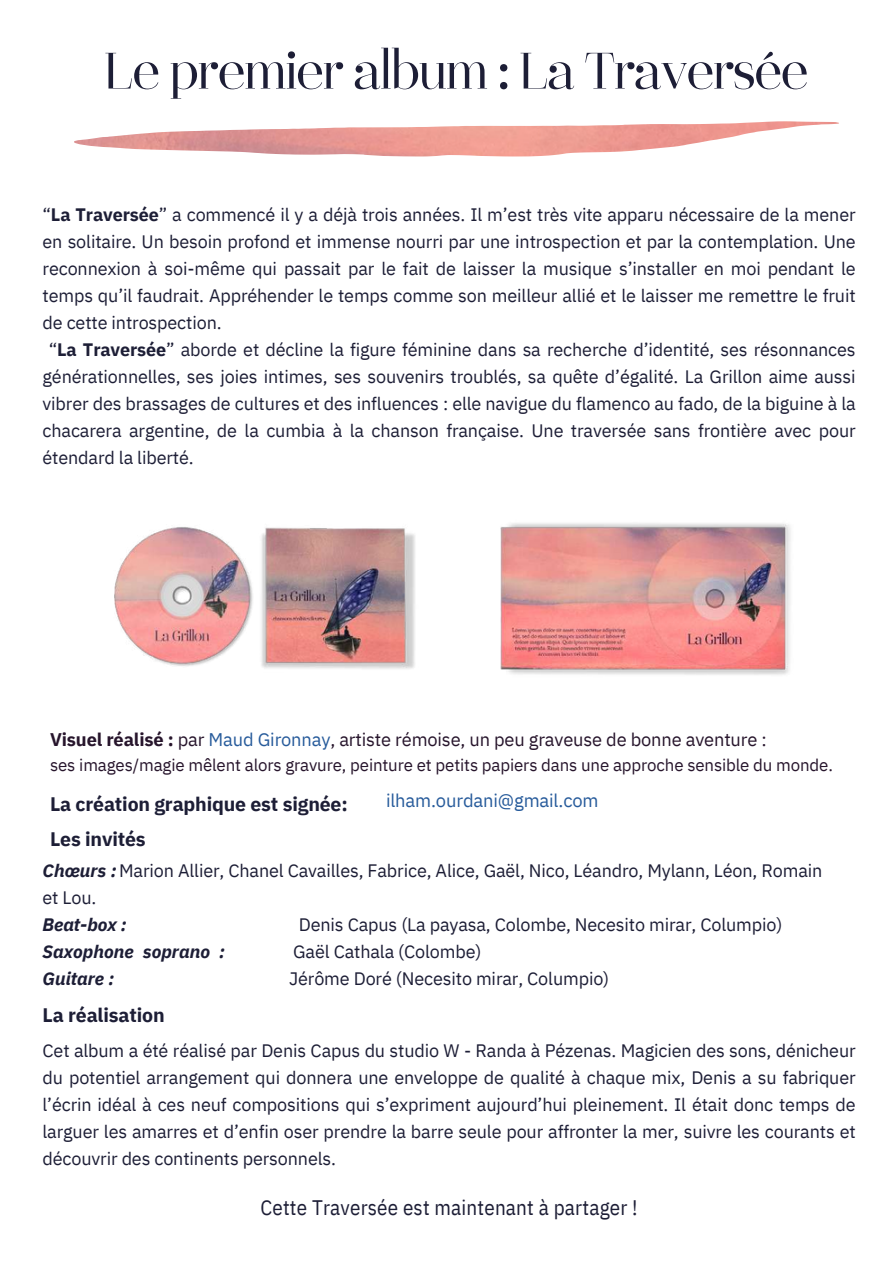
<style>
.page{position:relative;width:894px;height:1264px;background:#fff}
.page>*{position:absolute;margin:0;border:0;box-sizing:border-box;transform-origin:0 0}
.t1{font:51px "Destine";letter-spacing:.01em;color:#1d1e36}
.t2{font:21px "IBM Plex Sans Cond";letter-spacing:.01em;color:#1d1e36}
.t3{font:700 19.5px/34.8px "IBM Plex Sans";letter-spacing:-.01em;color:#1d1e36}
.t4{font:18.3px "IBM Plex Sans";letter-spacing:-.01em;color:#27152c}
.t5{font:18.3px "IBM Plex Sans";letter-spacing:-.01em;color:#275b9b}
.t6{font:18px/27px "IBM Plex Sans";letter-spacing:-.01em;color:#1d1e36;text-align:justify}
.t7{font:italic 700 18px/27px "IBM Plex Sans";color:#1d1e36}
.t8{font:16.8px "IBM Plex Sans";letter-spacing:-.01em;color:#27152c}
.s1{font-weight:700}
.s2{color:#275b9b}
.s3{font-weight:700;font-style:italic}
</style>
<div class="page">
<img style="left:74px;top:121px;width:765px;height:36px">
<img style="left:114px;top:523px;width:677px;height:152px">
<p class="t1" style="left:105px;top:48px;width:704px">Le premier album : La Traversée</p>
<p class="t6" style="left:43px;top:201px;width:814px">“<span class="s1">La Traversée</span>” a commencé il y a déjà trois années. Il m’est très vite apparu nécessaire de la mener en solitaire. Un besoin profond et immense nourri par une introspection et par la contemplation. Une reconnexion à soi-même qui passait par le fait de laisser la musique s’installer en moi pendant le temps qu’il faudrait. Appréhender le temps comme son meilleur allié et le laisser me remettre le fruit de cette introspection.</p>
<p class="t6" style="left:43px;top:336px;width:814px;text-indent:6px">“<span class="s1">La Traversée</span>” aborde et décline la figure féminine dans sa recherche d’identité, ses résonnances générationnelles, ses joies intimes, ses souvenirs troublés, sa quête d’égalité. La Grillon aime aussi vibrer des brassages de cultures et des influences : elle navigue du flamenco au fado, de la biguine à la chacarera argentine, de la cumbia à la chanson française. Une traversée sans frontière avec pour étendard la liberté.</p>
<p class="t4" style="left:50px;top:727px;width:718px"><span class="s1">Visuel réalisé :</span> par <span class="s2">Maud Gironnay</span>, artiste rémoise, un peu graveuse de bonne aventure :</p>
<h2 class="t8" style="left:50px;top:753px;width:784px">ses images/magie mêlent alors gravure, peinture et petits papiers dans une approche sensible du monde.</h2>
<h4 class="t5" style="left:386px;top:788px;width:214px">ilham.ourdani@gmail.com</h4>
<p class="t3" style="left:50px;top:786px;width:299px">La création graphique est signée:<br>Les invités</p>
<p class="t6" style="left:43px;top:857px;width:781px"><span class="s3">Chœurs :</span>Marion Allier, Chanel Cavailles, Fabrice, Alice, Gaël, Nico, Léandro, Mylann, Léon, Romain</p>
<p class="t7" style="left:43px;top:911px;width:184px">Beat-box :<br>Saxophone soprano :<br>Guitare :</p>
<p class="t6" style="left:43px;top:884px;width:55px">et Lou.</p>
<h2 class="t6" style="left:299px;top:911px;width:485px">Denis Capus (La payasa, Colombe, Necesito mirar, Columpio)</h2>
<p class="t6" style="left:293px;top:938px;width:190px">Gaël Cathala (Colombe)</p>
<h3 class="t6" style="left:289px;top:965px;width:321px">Jérôme Doré (Necesito mirar, Columpio)</h3>
<p class="t3" style="left:43px;top:996px;width:123px">La réalisation</p>
<h4 class="t6" style="left:43px;top:1036px;width:814px">Cet album a été réalisé par Denis Capus du studio W - Randa à Pézenas. Magicien des sons, dénicheur du potentiel arrangement qui donnera une enveloppe de qualité à chaque mix, Denis a su fabriquer l’écrin idéal à ces neuf compositions qui s’expriment aujourd’hui pleinement. Il était donc temps de larguer les amarres et d’enfin oser prendre la barre seule pour affronter la mer, suivre les courants et découvrir des continents personnels.</h4>
<p class="t2" style="left:260px;top:1193px;width:378px">Cette Traversée est maintenant à partager !</p>
</div>
